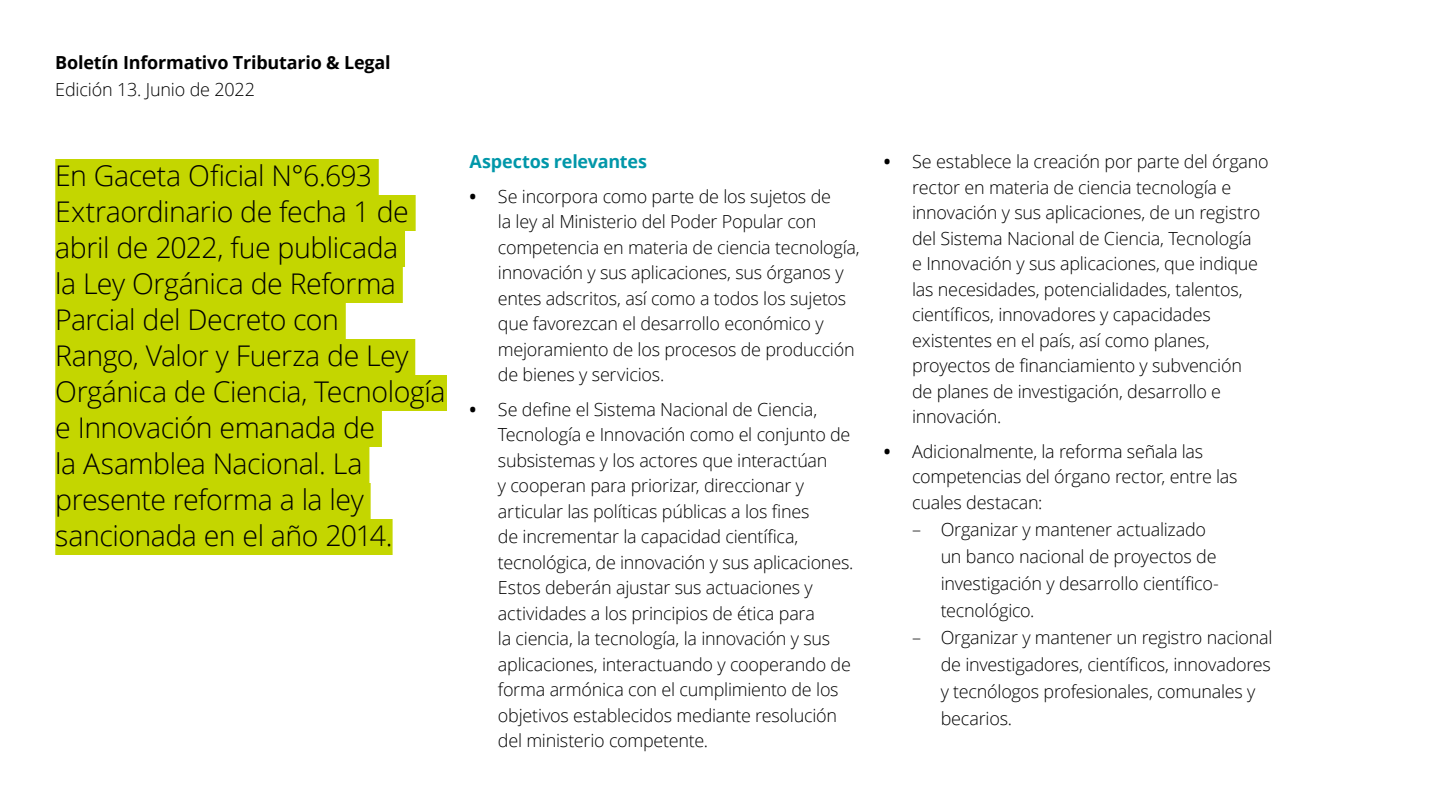
<style>
.page{position:relative;width:1440px;height:810px;background:#fff}
.page>*{position:absolute;margin:0;border:0;box-sizing:border-box;transform-origin:0 0}
.t1{font:300 28.5px/36px "Open Sans";letter-spacing:-.015em;color:#000}
.t2{font:300 18px/25.5px "Open Sans";letter-spacing:-.015em;color:#000}
.t3{font:700 18px "Open Sans";letter-spacing:-.01em;color:#000}
.t4{font:700 18px "Open Sans";letter-spacing:-.01em;color:#0097a9}
.s1{font-weight:700}
</style>
<div class="page">
<div style="left:55px;top:159px;width:324px;height:36px;background:#c4d600"></div>
<div style="left:55px;top:195px;width:361px;height:36px;background:#c4d600"></div>
<div style="left:55px;top:231px;width:350px;height:36px;background:#c4d600"></div>
<div style="left:55px;top:267px;width:348px;height:36px;background:#c4d600"></div>
<div style="left:55px;top:303px;width:291px;height:36px;background:#c4d600"></div>
<div style="left:55px;top:339px;width:360px;height:36px;background:#c4d600"></div>
<div style="left:55px;top:375px;width:392px;height:36px;background:#c4d600"></div>
<div style="left:55px;top:411px;width:327px;height:36px;background:#c4d600"></div>
<div style="left:55px;top:447px;width:314px;height:36px;background:#c4d600"></div>
<div style="left:55px;top:483px;width:316px;height:36px;background:#c4d600"></div>
<div style="left:55px;top:519px;width:338px;height:36px;background:#c4d600"></div>
<p class="t3" style="left:55px;top:50px;width:337px">Boletín Informativo Tributario &amp; Legal</p>
<p class="t2" style="left:55px;top:76px;width:201px">Edición 13. Junio de 2022</p>
<p class="t1" style="left:55px;top:157px;width:392px">En Gaceta Oficial N°6.693<br>Extraordinario de fecha 1 de abril de 2022, fue publicada<br>la Ley Orgánica de Reforma<br>Parcial del Decreto con<br>Rango, Valor y Fuerza de Ley<br>Orgánica de Ciencia, Tecnología e Innovación emanada de<br>la Asamblea Nacional. La presente reforma a la ley sancionada en el año 2014.</p>
<p class="t4" style="left:470px;top:149px;width:179px">Aspectos relevantes</p>
<p class="t2" style="left:498px;top:183px;width:363px;text-indent:-28px"><span class="s1">•</span> Se incorpora como parte de los sujetos de<br>la ley al Ministerio del Poder Popular con competencia en materia de ciencia tecnología, innovación y sus aplicaciones, sus órganos y entes adscritos, así como a todos los sujetos que favorezcan el desarrollo económico y mejoramiento de los procesos de producción de bienes y servicios.</p>
<p class="t2" style="left:498px;top:396px;width:357px;text-indent:-28px"><span class="s1">•</span> Se define el Sistema Nacional de Ciencia, Tecnología e Innovación como el conjunto de subsistemas y los actores que interactúan<br>y cooperan para priorizar, direccionar y articular las políticas públicas a los fines<br>de incrementar la capacidad científica, tecnológica, de innovación y sus aplicaciones.<br>Estos deberán ajustar sus actuaciones y actividades a los principios de ética para<br>la ciencia, la tecnología, la innovación y sus aplicaciones, interactuando y cooperando de forma armónica con el cumplimiento de los objetivos establecidos mediante resolución del ministerio competente.</p>
<p class="t2" style="left:912px;top:148px;width:358px;text-indent:-28px"><span class="s1">•</span> Se establece la creación por parte del órgano rector en materia de ciencia tecnología e innovación y sus aplicaciones, de un registro del Sistema Nacional de Ciencia, Tecnología<br>e Innovación y sus aplicaciones, que indique las necesidades, potencialidades, talentos, científicos, innovadores y capacidades existentes en el país, así como planes, proyectos de financiamiento y subvención<br>de planes de investigación, desarrollo e innovación.</p>
<p class="t2" style="left:912px;top:438px;width:327px;text-indent:-28px"><span class="s1">•</span> Adicionalmente, la reforma señala las competencias del órgano rector, entre las cuales destacan:</p>
<p class="t2" style="left:941px;top:515px;width:280px;line-height:27px;text-indent:-28px">– Organizar y mantener actualizado un banco nacional de proyectos de investigación y desarrollo científico&shy;tecnológico.</p>
<p class="t2" style="left:941px;top:623px;width:333px;line-height:27px;text-indent:-28px">– Organizar y mantener un registro nacional de investigadores, científicos, innovadores y tecnólogos profesionales, comunales y becarios.</p>
</div>
